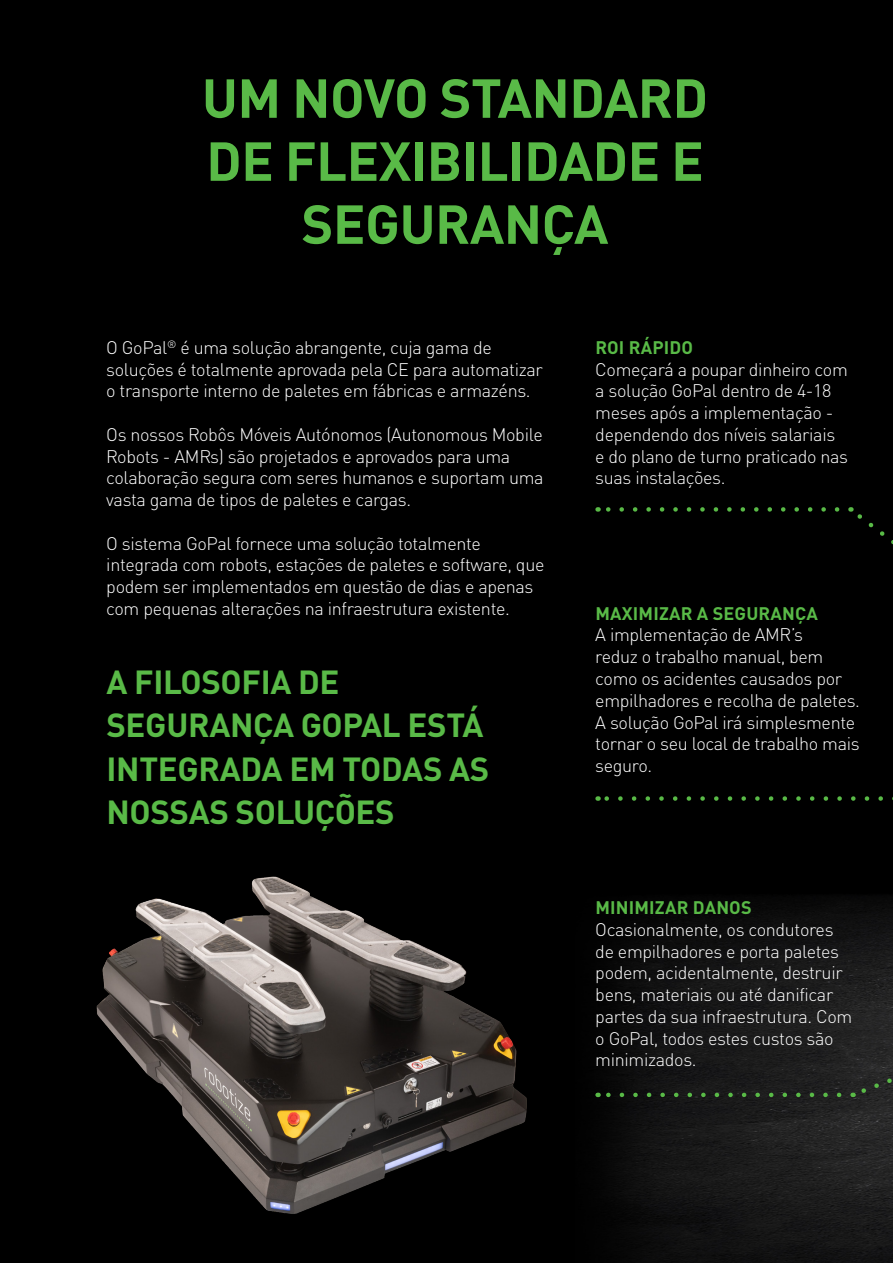
<style>
.page{position:relative;width:893px;height:1263px;background:#fff}
.page>*{position:absolute;margin:0;border:0;box-sizing:border-box;transform-origin:0 0}
.Overskrift_42_42_pt{font:700 54px/63px "DIN Pro";letter-spacing:-.01em;color:#59ba47;text-align:center}
.Overskrift_24_29_pt{font:700 33px/43.5px "DIN Pro";letter-spacing:-.01em;color:#59ba47}
.Brødtekst_12_14_5_pt{font:300 18px/21.8px "DIN Pro";letter-spacing:-.02em;color:#fff}
.Mellemrubrik_12_14_5_pt{font:700 18px "DIN Pro";letter-spacing:.01em;color:#59ba47}
</style>
<div class="page">
<img style="left:0;top:0;width:893px;height:1263px">
<img style="left:70px;top:872px;width:477px;height:351px">
<img style="left:872px;top:647px;width:21px;height:551px">
<svg style="left:598px;top:796px;width:295px;height:5px"></svg>
<svg style="left:853px;top:1029px;width:40px;height:69px;background:#272927"></svg>
<svg style="left:598px;top:1093px;width:241px;height:4px"></svg>
<div style="left:850px;top:507px;width:43px;height:140px;background:#000"></div>
<svg style="left:598px;top:507px;width:239px;height:5px"></svg>
<p class="Overskrift_42_42_pt" style="left:202px;top:60px;width:508px">UM NOVO STANDARD<br>DE FLEXIBILIDADE E<br>SEGURANÇA</p>
<p class="Brødtekst_12_14_5_pt" style="left:106px;top:335px;width:438px">O GoPal<sup>®</sup> é uma solução abrangente, cuja gama de soluções é totalmente aprovada pela CE para automatizar o transporte interno de paletes em fábricas e armazéns.</p>
<p class="Brødtekst_12_14_5_pt" style="left:106px;top:422px;width:439px">Os nossos Robôs Móveis Autónomos (Autonomous Mobile Robots - AMRs) são projetados e aprovados para uma colaboração segura com seres humanos e suportam uma vasta gama de tipos de paletes e cargas.</p>
<p class="Brødtekst_12_14_5_pt" style="left:106px;top:531px;width:440px">O sistema GoPal fornece uma solução totalmente integrada com robots, estações de paletes e software, que podem ser implementados em questão de dias e apenas com pequenas alterações na infraestrutura existente.</p>
<p class="Overskrift_24_29_pt" style="left:106px;top:656px;width:384px">A FILOSOFIA DE<br>SEGURANÇA GOPAL ESTÁ<br>INTEGRADA EM TODAS AS<br>NOSSAS SOLUÇÕES</p>
<p class="Mellemrubrik_12_14_5_pt" style="left:595px;top:332px;width:99px">ROI RÁPIDO</p>
<p class="Brødtekst_12_14_5_pt" style="left:595px;top:357px;width:254px">Começará a poupar dinheiro com a solução GoPal dentro de 4-18 meses após a implementação - dependendo dos níveis salariais e do plano de turno praticado nas suas instalações.</p>
<p class="Mellemrubrik_12_14_5_pt" style="left:595px;top:598px;width:224px">MAXIMIZAR A SEGURANÇA</p>
<p class="Brødtekst_12_14_5_pt" style="left:595px;top:622px;width:266px">A implementação de AMR’s<br>reduz o trabalho manual, bem como os acidentes causados por empilhadores e recolha de paletes.<br>A solução GoPal irá simplesmente tornar o seu local de trabalho mais seguro.</p>
<p class="Mellemrubrik_12_14_5_pt" style="left:595px;top:893px;width:158px">MINIMIZAR DANOS</p>
<p class="Brødtekst_12_14_5_pt" style="left:595px;top:917px;width:259px">Ocasionalmente, os condutores de empilhadores e porta paletes podem, acidentalmente, destruir bens, materiais ou até danificar partes da sua infraestrutura. Com o GoPal, todos estes custos são minimizados.</p>
</div>
